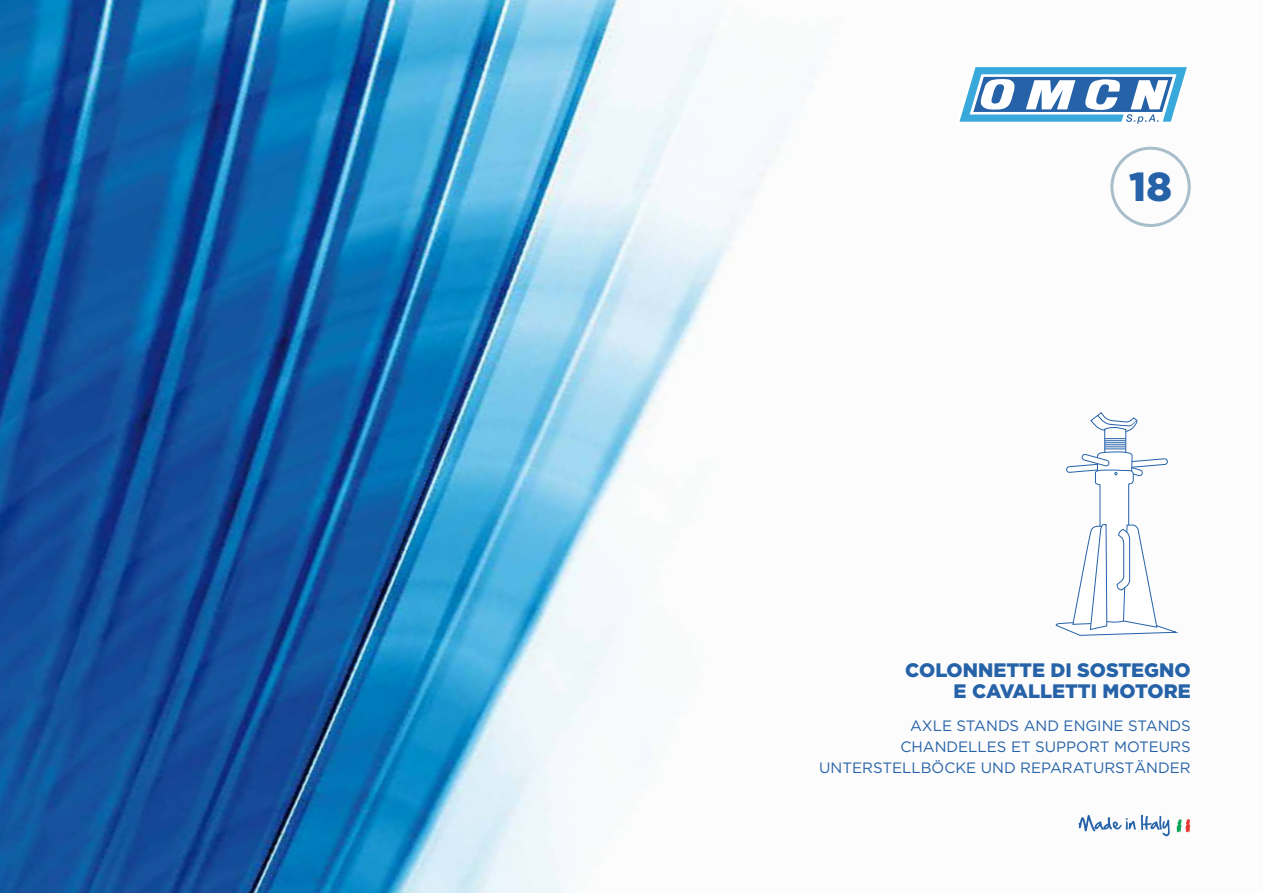
<style>
.page{position:relative;width:1263px;height:893px;background:#fff}
.page>*{position:absolute;margin:0;border:0;box-sizing:border-box;transform-origin:0 0}
.t1{font:900 40.5px "Gotham";color:#2562a8}
.t2{font:900 19.5px/21px "Gotham";color:#2562a8;text-align:right}
.t3{font:15px/21px "Gotham";color:#2562a8;text-align:right}
</style>
<div class="page">
<img style="left:0;top:0;width:1191px;height:893px">
<svg style="left:1079px;top:815px;width:91px;height:21px"></svg>
<svg style="left:1176px;top:819px;width:15px;height:14px"></svg>
<svg style="left:1056px;top:412px;width:122px;height:224px"></svg>
<svg style="left:955px;top:64px;width:236px;height:61px"></svg>
<div style="left:1110px;top:147px;width:81px;height:80px;border:3px solid #a8beca;border-radius:50%"></div>
<h1 class="t1" style="left:1129px;top:164px;width:44px">18</h1>
<h2 class="t2" style="left:905px;top:659px;width:287px">COLONNETTE DI SOSTEGNO<br>E CAVALLETTI MOTORE</h2>
<p class="t3" style="left:819px;top:715px;width:373px">AXLE STANDS AND ENGINE STANDS<br>CHANDELLES ET SUPPORT MOTEURS<br>UNTERSTELLBÖCKE UND REPARATURSTÄNDER</p>
</div>
